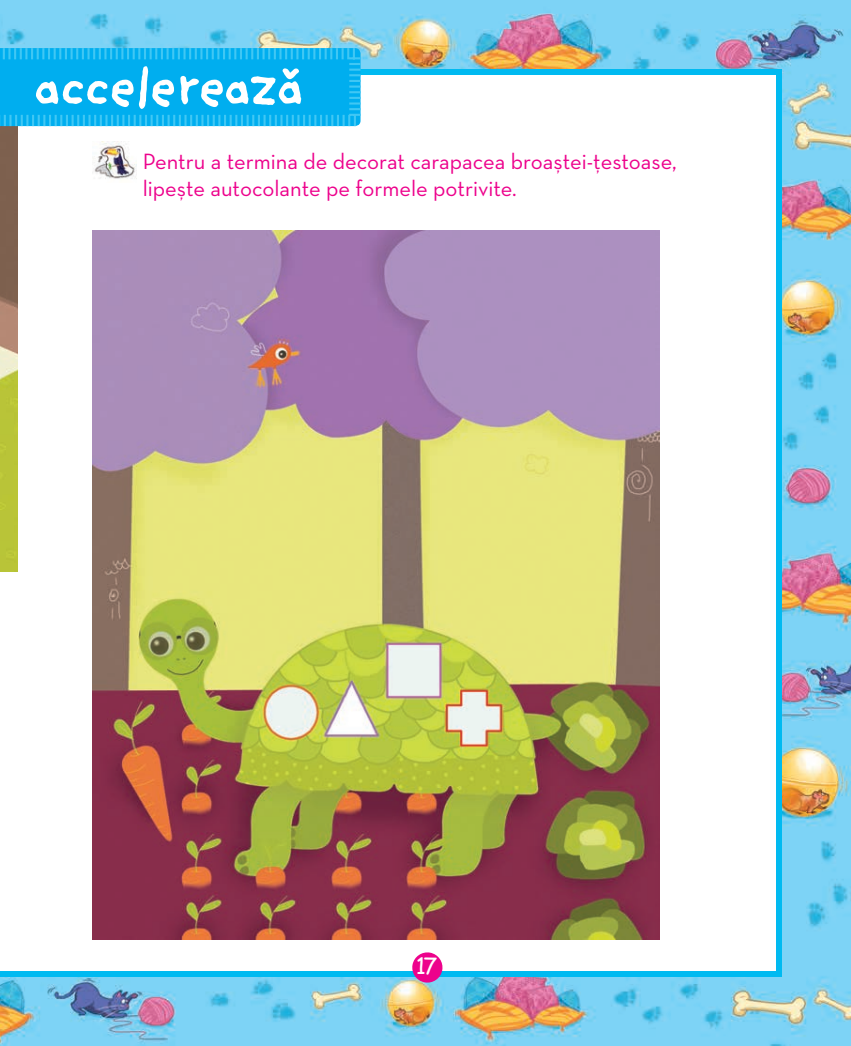
<style>
.page{position:relative;width:851px;height:1046px;background:#fff}
.page>*{position:absolute;margin:0;border:0;box-sizing:border-box;transform-origin:0 0}
.titlu_alb{font:56.25px "Proviyoupi";letter-spacing:-.08em;color:#fff}
.t1{font:22.5px/27px "Neutra Text";color:#ed028c}
.t2{font:22.5px "Comic Sans Pro";color:#fff}
</style>
<div class="page">
<img style="left:0;top:0;width:850px;height:1045px">
<div style="left:0;top:71px;width:780px;height:903px;background:#fff"></div>
<div style="left:776px;top:69px;width:5px;height:907px;background:#00baf1"></div>
<div style="left:0;top:69px;width:781px;height:5px;background:#00baf1"></div>
<div style="left:0;top:971px;width:776px;height:5px;background:#00baf1"></div>
<svg style="left:411px;top:952px;width:32px;height:31px"></svg>
<img style="left:0;top:128px;width:18px;height:443px">
<svg style="left:0;top:46px;width:362px;height:82px"></svg>
<img style="left:92px;top:142px;width:45px;height:37px">
<img style="left:92px;top:230px;width:567px;height:709px">
<p class="titlu_alb" style="left:33px;top:53px;width:274px">accelerează</p>
<p class="t1" style="left:143px;top:147px;width:535px">Pentru a termina de decorat carapacea broaştei-ţestoase, lipeşte autocolante pe formele potrivite.</p>
<p class="t2" style="left:416px;top:949px;width:23px">17</p>
</div>
